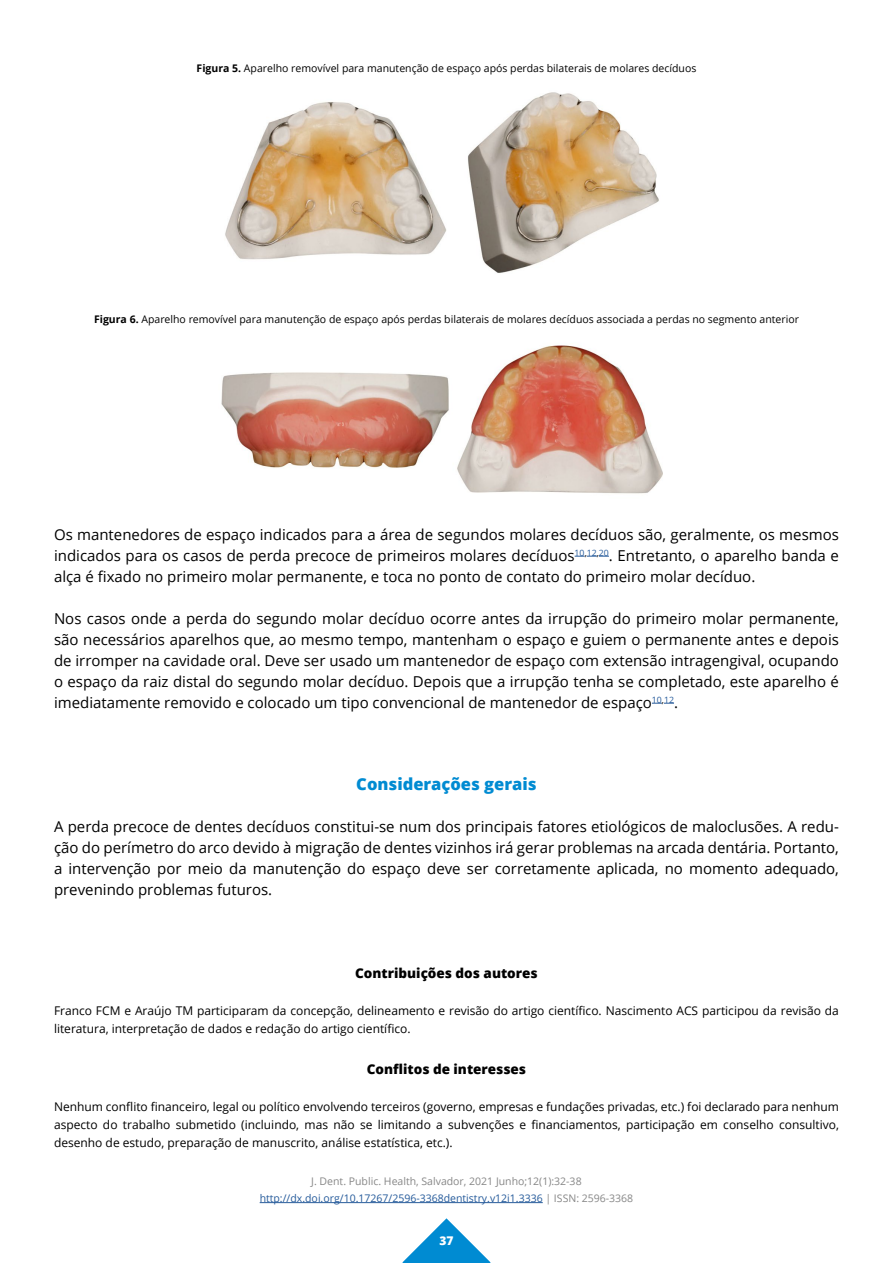
<style>
.page{position:relative;width:893px;height:1263px;background:#fff}
.page>*{position:absolute;margin:0;border:0;box-sizing:border-box;transform-origin:0 0}
.t1{font:800 16.5px "Open Sans";color:#008bd2}
.t2{font:15px/21px "Open Sans";color:#000;text-align:justify}
.t3{font:800 13.5px "Open Sans";color:#000}
.t4{font:12px/18px "Open Sans";color:#000}
.t5{font:800 12px "Open Sans";color:#fff}
.t6{font:10.5px "Open Sans";color:#000}
.t7{font:10.5px/16.5px "Open Sans";color:#878787;text-align:center}
.s1{font-weight:700}
.s2{color:#265b9b}
</style>
<div class="page">
<svg style="left:402px;top:1218px;width:89px;height:45px"></svg>
<hr style="left:260px;top:1202px;width:283px;height:1px;background:#265b9b">
<img style="left:221px;top:345px;width:442px;height:212px">
<img style="left:225px;top:92px;width:434px;height:181px">
<svg style="left:575px;top:556px;width:34px;height:1px"></svg>
<svg style="left:652px;top:703px;width:22px;height:1px"></svg>
<p class="t6" style="left:197px;top:61px;width:501px"><span class="s1">Figura 5.</span> Aparelho removível para manutenção de espaço após perdas bilaterais de molares decíduos</p>
<p class="t6" style="left:94px;top:312px;width:706px"><span class="s1">Figura 6.</span> Aparelho removível para manutenção de espaço após perdas bilaterais de molares decíduos associada a perdas no segmento anterior</p>
<p class="t2" style="left:54px;top:523px;width:786px">Os mantenedores de espaço indicados para a área de segundos molares decíduos são, geralmente, os mesmos indicados para os casos de perda precoce de primeiros molares decíduos<sup>10</sup><sup>,</sup><sup>12</sup><sup>,</sup><sup>20</sup>. Entretanto, o aparelho banda e alça é fixado no primeiro molar permanente, e toca no ponto de contato do primeiro molar decíduo.</p>
<p class="t2" style="left:54px;top:607px;width:786px">Nos casos onde a perda do segundo molar decíduo ocorre antes da irrupção do primeiro molar permanente, são necessários aparelhos que, ao mesmo tempo, mantenham o espaço e guiem o permanente antes e depois de irromper na cavidade oral. Deve ser usado um mantenedor de espaço com extensão intragengival, ocupando o espaço da raiz distal do segundo molar decíduo. Depois que a irrupção tenha se completado, este aparelho é imediatamente removido e colocado um tipo convencional de mantenedor de espaço<sup>10</sup><sup>,</sup><sup>12</sup>.</p>
<p class="t1" style="left:356px;top:772px;width:182px">Considerações gerais</p>
<p class="t2" style="left:54px;top:816px;width:786px">A perda precoce de dentes decíduos constitui-se num dos principais fatores etiológicos de maloclusões. A redu&shy;ção do perímetro do arco devido à migração de dentes vizinhos irá gerar problemas na arcada dentária. Portanto, a intervenção por meio da manutenção do espaço deve ser corretamente aplicada, no momento adequado, prevenindo problemas futuros.</p>
<p class="t3" style="left:355px;top:963px;width:184px">Contribuições dos autores</p>
<p class="t4" style="left:54px;top:1002px;width:786px">Franco FCM e Araújo TM participaram da concepção, delineamento e revisão do artigo científico. Nascimento ACS participou da revisão da literatura, interpretação de dados e redação do artigo científico.</p>
<p class="t3" style="left:367px;top:1059px;width:161px">Conflitos de interesses</p>
<p class="t4" style="left:54px;top:1098px;width:786px;text-align:justify">Nenhum conflito financeiro, legal ou político envolvendo terceiros (governo, empresas e fundações privadas, etc.) foi declarado para nenhum aspecto do trabalho submetido (incluindo, mas não se limitando a subvenções e financiamentos, participação em conselho consultivo, desenho de estudo, preparação de manuscrito, análise estatística, etc.).</p>
<p class="t7" style="left:260px;top:1173px;width:375px">J. Dent. Public. Health, Salvador, 2021 Junho;12(1):32-38 <span class="s2">http://dx.doi.org/10.17267/2596-3368dentistry.v12i1.3336</span> | ISSN: 2596-3368</p>
<p class="t5" style="left:439px;top:1232px;width:16px">37</p>
</div>
